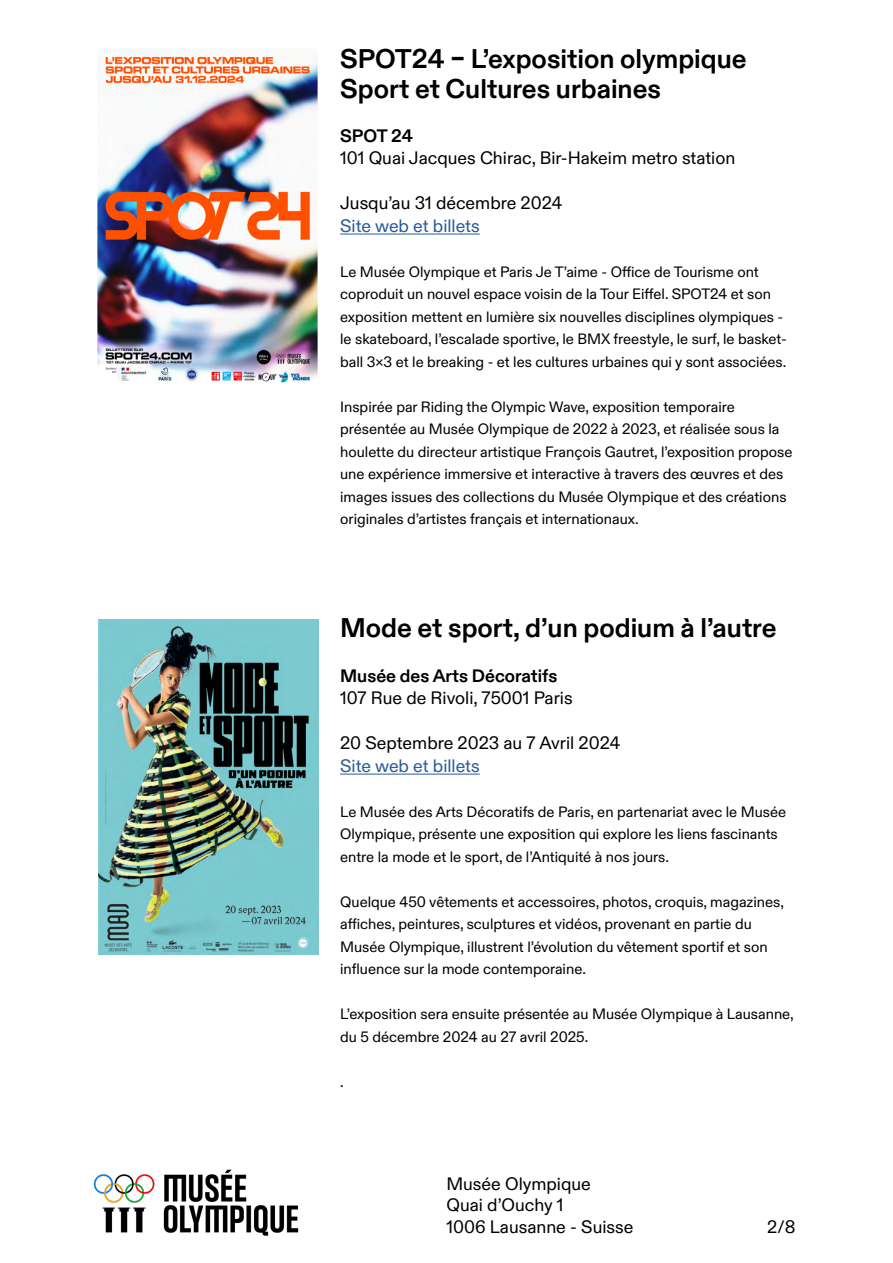
<style>
.page{position:relative;width:893px;height:1263px;background:#fff}
.page>*{position:absolute;margin:0;border:0;box-sizing:border-box;transform-origin:0 0}
.t1{font:700 27px/30px "Olympic Sans";color:#000}
.t2{font:18px/21.6px "Olympic Sans";color:#000}
.t3{font:18px "Olympic Sans";color:#275b9b}
.t4{font:700 18px "Olympic Sans";color:#000}
.t5{font:15px/22.5px "Olympic Sans";color:#000}
</style>
<div class="page">
<img style="left:93px;top:1169px;width:206px;height:67px">
<hr style="left:340px;top:234px;width:140px;height:1px;background:#275b9b">
<hr style="left:340px;top:774px;width:140px;height:1px;background:#275b9b">
<img style="left:97px;top:49px;width:220px;height:334px">
<img style="left:98px;top:619px;width:220px;height:335px">
<h1 class="t1" style="left:340px;top:42px;width:408px">SPOT24 – L’exposition olympique<br>Sport et Cultures urbaines</h1>
<p class="t4" style="left:340px;top:122px;width:74px">SPOT 24</p>
<p class="t2" style="left:340px;top:146px;width:397px">101 Quai Jacques Chirac, Bir-Hakeim metro station</p>
<p class="t2" style="left:340px;top:191px;width:224px">Jusqu’au 31 décembre 2024</p>
<p class="t3" style="left:340px;top:212px;width:141px">Site web et billets</p>
<p class="t5" style="left:340px;top:259px;width:448px">Le Musée Olympique et Paris Je T’aime - Office de Tourisme ont coproduit un nouvel espace voisin de la Tour Eiffel. SPOT24 et son exposition mettent en lumière six nouvelles disciplines olympiques - le skateboard, l’escalade sportive, le BMX freestyle, le surf, le basket&shy;ball 3x3 et le breaking - et les cultures urbaines qui y sont associées.</p>
<p class="t5" style="left:340px;top:394px;width:454px">Inspirée par Riding the Olympic Wave, exposition temporaire présentée au Musée Olympique de 2022 à 2023, et réalisée sous la houlette du directeur artistique François Gautret, l’exposition propose une expérience immersive et interactive à travers des œuvres et des images issues des collections du Musée Olympique et des créations originales d’artistes français et internationaux.</p>
<h1 class="t1" style="left:340px;top:611px;width:438px">Mode et sport, d’un podium à l’autre</h1>
<p class="t4" style="left:340px;top:662px;width:219px">Musée des Arts Décoratifs</p>
<p class="t2" style="left:340px;top:686px;width:234px">107 Rue de Rivoli, 75001 Paris</p>
<p class="t2" style="left:340px;top:731px;width:282px">20 Septembre 2023 au 7 Avril 2024</p>
<p class="t3" style="left:340px;top:752px;width:141px">Site web et billets</p>
<p class="t5" style="left:340px;top:799px;width:447px">Le Musée des Arts Décoratifs de Paris, en partenariat avec le Musée<br>Olympique, présente une exposition qui explore les liens fascinants entre la mode et le sport, de l’Antiquité à nos jours.</p>
<p class="t5" style="left:340px;top:889px;width:445px">Quelque 450 vêtements et accessoires, photos, croquis, magazines, affiches, peintures, sculptures et vidéos, provenant en partie du Musée Olympique, illustrent l’évolution du vêtement sportif et son influence sur la mode contemporaine.</p>
<p class="t5" style="left:340px;top:1002px;width:455px">L’exposition sera ensuite présentée au Musée Olympique à Lausanne, du 5 décembre 2024 au 27 avril 2025.</p>
<p class="t5" style="left:340px;top:1069px;width:5px">.</p>
<p class="t2" style="left:446px;top:1171px;width:188px">Musée Olympique<br>Quai d’Ouchy 1<br>1006 Lausanne - Suisse</p>
<p class="t2" style="left:767px;top:1215px;width:30px">2/8</p>
</div>
